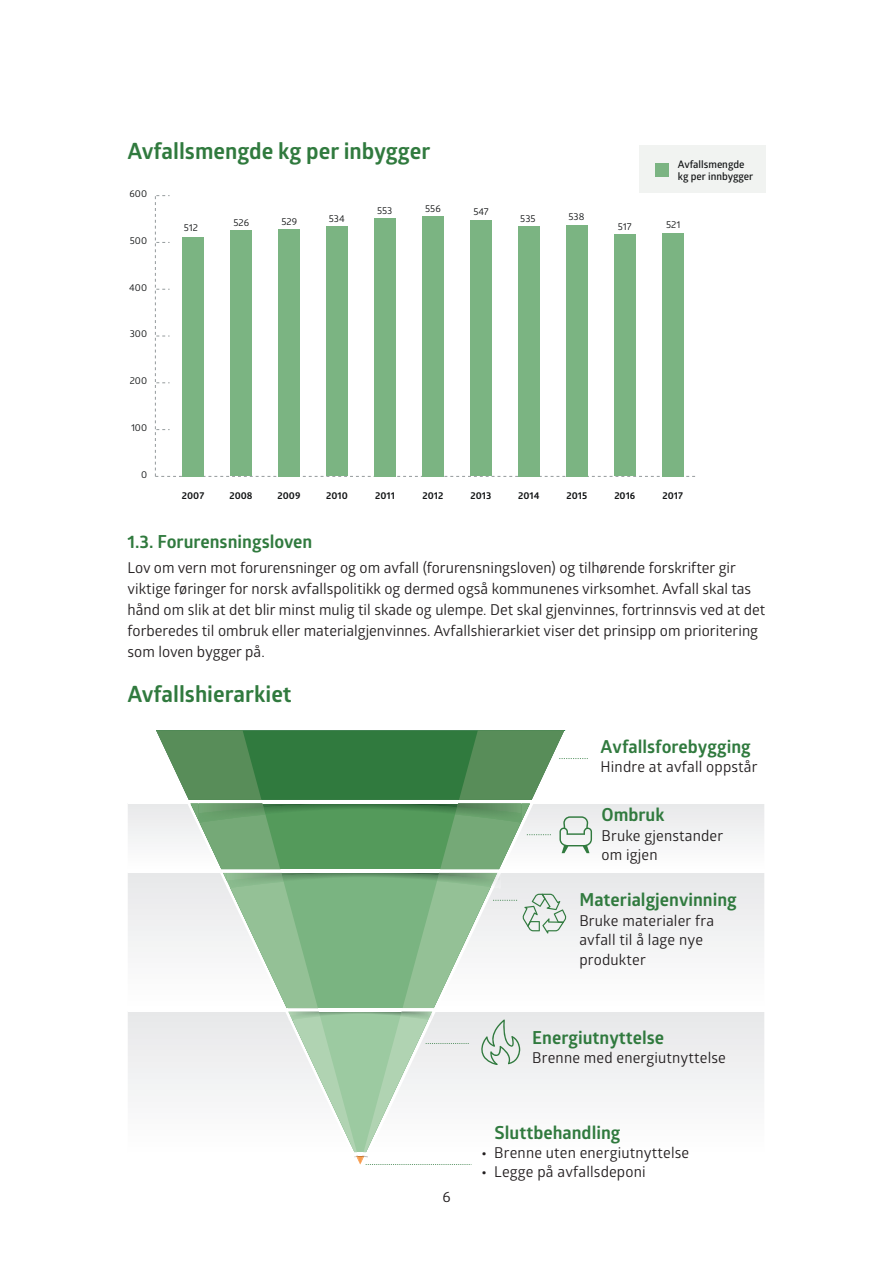
<style>
.page{position:relative;width:893px;height:1263px;background:#fff}
.page>*{position:absolute;margin:0;border:0;box-sizing:border-box;transform-origin:0 0}
.t1{font:600 23.55px "Glober";color:#347f41}
.t2{font:700 22.5px "Glober";color:#307a3e}
.t3{font:700 18px "Glober";color:#307a3e}
.t4{font:15px/21px "Glober";color:#231f20}
.t5{font:600 10.35px/12.5px "Glober";color:#111314}
.t6{font:700 10.35px "Glober";color:#111314}
.t7{font:9.9px "Glober";color:#111314}
.t8{font:700 9.9px "Glober";color:#111314}
.s1{font-weight:700}
</style>
<div class="page">
<svg style="left:155px;top:195px;width:541px;height:282px"></svg>
<div style="left:182px;top:237px;width:22px;height:239px;background:#7bb482"></div>
<div style="left:230px;top:230px;width:22px;height:246px;background:#7bb482"></div>
<div style="left:278px;top:229px;width:22px;height:247px;background:#7bb482"></div>
<div style="left:326px;top:227px;width:22px;height:249px;background:#7bb482"></div>
<div style="left:374px;top:218px;width:22px;height:258px;background:#7bb482"></div>
<div style="left:422px;top:216px;width:22px;height:260px;background:#7bb482"></div>
<div style="left:470px;top:220px;width:22px;height:256px;background:#7bb482"></div>
<div style="left:518px;top:226px;width:22px;height:250px;background:#7bb482"></div>
<div style="left:566px;top:225px;width:22px;height:251px;background:#7bb482"></div>
<div style="left:614px;top:234px;width:22px;height:242px;background:#7bb482"></div>
<div style="left:662px;top:233px;width:22px;height:243px;background:#7bb482"></div>
<div style="left:631px;top:122px;width:179px;height:87px;background:#fff"></div>
<div style="left:639px;top:145px;width:126px;height:48px;background:#f1f3f1"></div>
<div style="left:655px;top:163px;width:14px;height:14px;background:#7bb482"></div>
<svg style="left:128px;top:730px;width:636px;height:435px"></svg>
<h2 class="t2" style="left:128px;top:136px;width:304px">Avfallsmengde kg per inbygger</h2>
<h1 class="t1" style="left:131px;top:135px;width:331px">Avfallsmengde kg per innbygger</h1>
<p class="t7" style="left:130px;top:187px;width:19px">600</p>
<p class="t7" style="left:130px;top:233px;width:19px">500</p>
<p class="t7" style="left:129px;top:280px;width:19px">400</p>
<p class="t7" style="left:130px;top:327px;width:19px">300</p>
<p class="t7" style="left:130px;top:374px;width:19px">200</p>
<p class="t7" style="left:131px;top:421px;width:18px">100</p>
<p class="t7" style="left:141px;top:467px;width:8px">0</p>
<p class="t7" style="left:184px;top:221px;width:16px">512</p>
<p class="t7" style="left:377px;top:203px;width:17px">553</p>
<p class="t7" style="left:425px;top:202px;width:17px">556</p>
<p class="t7" style="left:473px;top:205px;width:17px">547</p>
<p class="t6" style="left:329px;top:207px;width:23px">2012</p>
<p class="t6" style="left:379px;top:207px;width:23px">2013</p>
<p class="t6" style="left:430px;top:207px;width:24px">2014</p>
<p class="t6" style="left:480px;top:207px;width:23px">2015</p>
<p class="t7" style="left:233px;top:216px;width:17px">526</p>
<p class="t7" style="left:282px;top:214px;width:17px">529</p>
<p class="t7" style="left:329px;top:212px;width:17px">534</p>
<p class="t7" style="left:520px;top:211px;width:17px">535</p>
<p class="t7" style="left:568px;top:209px;width:17px">538</p>
<p class="t5" style="left:678px;top:157px;width:77px">Avfallsmengde kg per innbygger</p>
<p class="t7" style="left:618px;top:220px;width:15px">517</p>
<p class="t7" style="left:666px;top:218px;width:16px">521</p>
<p class="t8" style="left:182px;top:489px;width:24px">2007</p>
<p class="t8" style="left:230px;top:489px;width:25px">2008</p>
<p class="t8" style="left:278px;top:489px;width:24px">2009</p>
<p class="t8" style="left:326px;top:489px;width:23px">2010</p>
<p class="t8" style="left:375px;top:489px;width:21px">2011</p>
<p class="t8" style="left:423px;top:489px;width:22px">2012</p>
<p class="t8" style="left:471px;top:489px;width:22px">2013</p>
<p class="t8" style="left:518px;top:489px;width:23px">2014</p>
<p class="t8" style="left:566px;top:489px;width:22px">2015</p>
<p class="t8" style="left:614px;top:489px;width:22px">2016</p>
<p class="t8" style="left:663px;top:489px;width:22px">2017</p>
<p class="t3" style="left:128px;top:529px;width:186px">1.3. Forurensningsloven</p>
<p class="t4" style="left:128px;top:557px;width:639px">Lov om vern mot forurensninger og om avfall (forurensningsloven) og tilhørende forskrifter gir viktige føringer for norsk avfallspolitikk og dermed også kommunenes virksomhet. Avfall skal tas hånd om slik at det blir minst mulig til skade og ulempe. Det skal gjenvinnes, fortrinnsvis ved at det forberedes til ombruk eller materialgjenvinnes. Avfallshierarkiet viser det prinsipp om prioritering som loven bygger på.</p>
<h2 class="t2" style="left:128px;top:678px;width:166px">Avfallshierarkiet</h2>
<p class="t3" style="left:601px;top:734px;width:152px">Avfallsforebygging</p>
<p class="t4" style="left:601px;top:756px;width:159px">Hindre at avfall oppstår</p>
<p class="t3" style="left:601px;top:802px;width:65px">Ombruk</p>
<p class="t4" style="left:601px;top:825px;width:123px;line-height:19.5px">Bruke gjenstander om igjen</p>
<p class="t3" style="left:579px;top:887px;width:159px">Materialgjenvinning</p>
<p class="t4" style="left:579px;top:910px;width:136px;line-height:19.5px">Bruke materialer fra avfall til å lage nye produkter</p>
<p class="t3" style="left:532px;top:1024px;width:133px">Energiutnyttelse</p>
<p class="t4" style="left:532px;top:1046px;width:195px">Brenne med energiutnyttelse</p>
<p class="t4" style="left:442px;top:1185px;width:10px">6</p>
<p class="t3" style="left:495px;top:1119px;width:127px">Sluttbehandling</p>
<p class="t4" style="left:481px;top:1141px;width:209px"><span class="s1">•</span> Brenne uten energiutnyttelse</p>
<p class="t4" style="left:481px;top:1161px;width:166px"><span class="s1">•</span> Legge på avfallsdeponi</p>
</div>
